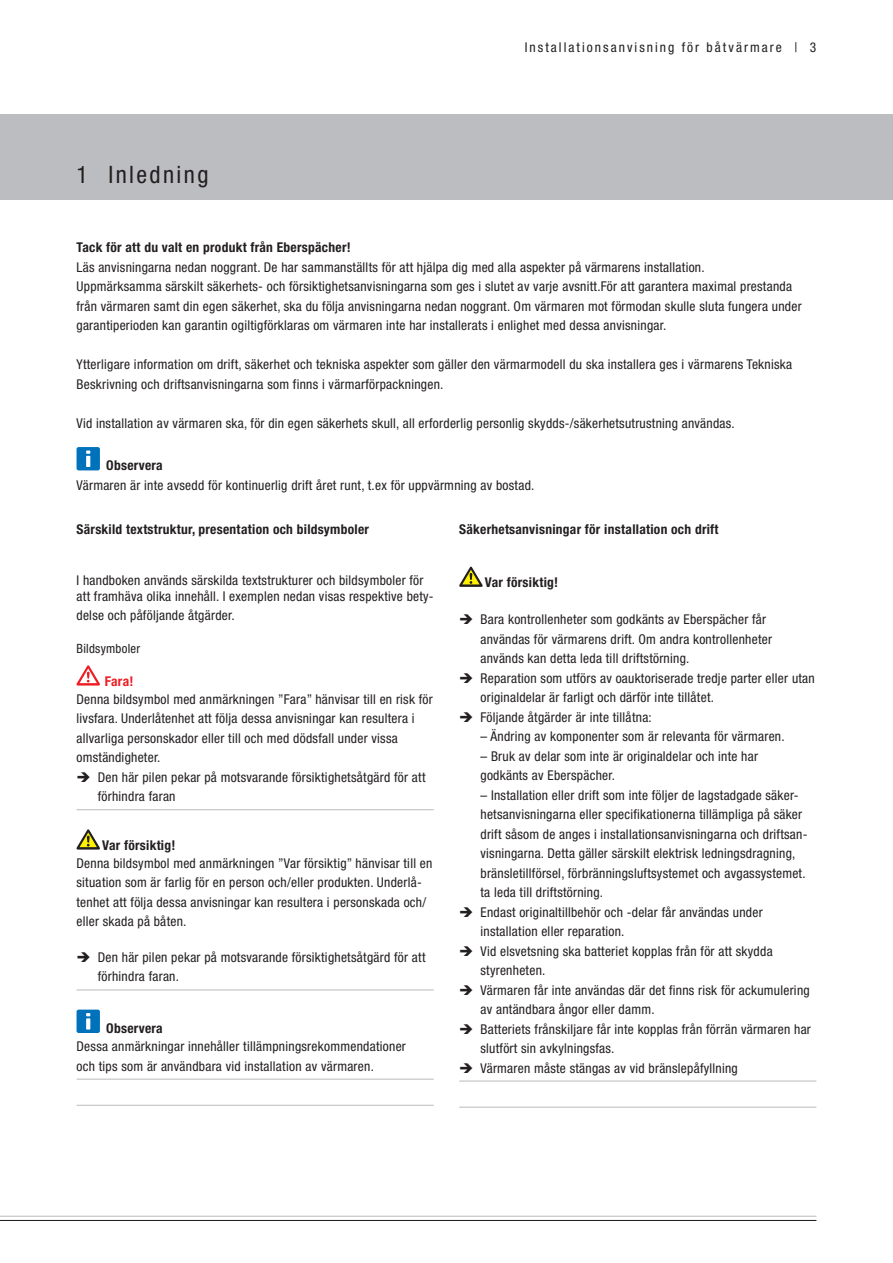
<style>
.page{position:relative;width:893px;height:1263px;background:#fff}
.page>*{position:absolute;margin:0;border:0;box-sizing:border-box;transform-origin:0 0}
.Ueberschrift_16pt{font:condensed 24px "Helvetica Neue LTW1 G";letter-spacing:.1em;color:#231f20}
.Hinweistext{font:condensed 13.5px/19.5px "Helvetica Neue LTW1 G";letter-spacing:.02em;color:#231f20}
.Kapitel_2{font:condensed 13.5px/16.2px "Helvetica Neue LTW1 G";letter-spacing:.02em;color:#231f20}
.Kapitel_2-2{font:700 condensed 13.5px "Helvetica Neue LTW1 G";letter-spacing:.02em;color:#231f20}
.Fließtext_8_5pt{font:condensed 13.5px "Helvetica Neue LTW1 G";letter-spacing:.02em;color:#231f20}
.Kapitel_2_neue_Spalt{font:700 condensed 13.5px "Helvetica Neue LTW1 G";letter-spacing:.02em;color:#231f20}
.Hinweistext-2{font:condensed 13.5px "Helvetica Neue LTW1 G";letter-spacing:.15em;color:#231f20}
.Achtung__8_5pt_bold{font:700 condensed 13.5px "Helvetica Neue LTW1 G";letter-spacing:.02em;color:#231f20}
.F_Fließtext_9pt_bold{font:700 condensed 13.5px "Helvetica Neue LTW1 G";letter-spacing:.02em;color:#231f20}
.Gefahr__8_5pt_bold_r{font:700 condensed 13.5px "Helvetica Neue LTW1 G";color:#ee1d23}
.Kapitel_3{font:condensed 12.75px "Helvetica Neue LTW1 G";letter-spacing:.02em;color:#231f20}
</style>
<div class="page">
<div style="left:0;top:115px;width:893px;height:85px;background:#bcbdc0"></div>
<hr style="left:0;top:1216px;width:816px;height:1px;background:#bcbdc0">
<hr style="left:0;top:1220px;width:816px;height:1px;background:#231f20">
<svg style="left:77px;top:809px;width:28px;height:1px"></svg>
<hr style="left:105px;top:809px;width:329px;height:1px;background:#bcbdc0">
<svg style="left:77px;top:665px;width:23px;height:20px"></svg>
<svg style="left:77px;top:989px;width:25px;height:1px"></svg>
<hr style="left:102px;top:989px;width:332px;height:1px;background:#bcbdc0">
<svg style="left:77px;top:829px;width:23px;height:20px"></svg>
<hr style="left:77px;top:1078px;width:29px;height:2px;background:#bcbdc0">
<hr style="left:106px;top:1078px;width:328px;height:2px;background:#bcbdc0">
<svg style="left:77px;top:1105px;width:29px;height:1px"></svg>
<hr style="left:106px;top:1105px;width:328px;height:1px;background:#bcbdc0">
<div style="left:77px;top:1009px;width:23px;height:24px;background:#0072bc;border-radius:2px"></div>
<svg style="left:86px;top:1018px;width:4px;height:11px"></svg>
<svg style="left:86px;top:1013px;width:4px;height:3px"></svg>
<svg style="left:459px;top:1080px;width:26px;height:1px"></svg>
<hr style="left:485px;top:1080px;width:331px;height:1px;background:#bcbdc0">
<svg style="left:459px;top:1107px;width:26px;height:1px"></svg>
<hr style="left:485px;top:1107px;width:331px;height:1px;background:#bcbdc0">
<svg style="left:459px;top:567px;width:24px;height:20px"></svg>
<div style="left:77px;top:447px;width:23px;height:23px;background:#0072bc;border-radius:2px"></div>
<svg style="left:86px;top:456px;width:4px;height:11px"></svg>
<svg style="left:86px;top:450px;width:4px;height:4px"></svg>
<p class="Ueberschrift_16pt" style="left:77px;top:160px;width:133px">1 Inledning</p>
<p class="Hinweistext-2" style="left:525px;top:39px;width:293px">Installationsanvisning för båtvärmare | 3</p>
<p class="Kapitel_2-2" style="left:77px;top:239px;width:276px">Tack för att du valt en produkt från Eberspächer!</p>
<p class="Hinweistext" style="left:77px;top:257px;width:630px">Läs anvisningarna nedan noggrant. De har sammanställts för att hjälpa dig med alla aspekter på värmarens installation.</p>
<p class="Hinweistext" style="left:77px;top:277px;width:727px">Uppmärksamma särskilt säkerhets- och försiktighetsanvisningarna som ges i slutet av varje avsnitt.För att garantera maximal prestanda från värmaren samt din egen säkerhet, ska du följa anvisningarna nedan noggrant. Om värmaren mot förmodan skulle sluta fungera under garantiperioden kan garantin ogiltigförklaras om värmaren inte har installerats i enlighet med dessa anvisningar.</p>
<p class="Hinweistext" style="left:77px;top:355px;width:717px">Ytterligare information om drift, säkerhet och tekniska aspekter som gäller den värmarmodell du ska installera ges i värmarens Tekniska<br>Beskrivning och driftsanvisningarna som finns i värmarförpackningen.</p>
<p class="Hinweistext" style="left:77px;top:413px;width:660px">Vid installation av värmaren ska, för din egen säkerhets skull, all erforderlig personlig skydds-/säkerhetsutrustning användas.</p>
<p class="F_Fließtext_9pt_bold" style="left:106px;top:458px;width:58px">Observera</p>
<p class="Fließtext_8_5pt" style="left:77px;top:477px;width:459px">Värmaren är inte avsedd för kontinuerlig drift året runt, t.ex för uppvärmning av bostad.</p>
<p class="Kapitel_2-2" style="left:77px;top:521px;width:294px">Särskild textstruktur, presentation och bildsymboler</p>
<p class="Kapitel_2" style="left:77px;top:572px;width:359px">I handboken används särskilda textstrukturer och bildsymboler för att framhäva olika innehåll. I exemplen nedan visas respektive bety-</p>
<p class="Kapitel_2" style="left:77px;top:607px;width:160px">delse och påföljande åtgärder.</p>
<p class="Kapitel_3" style="left:77px;top:641px;width:65px">Bildsymboler</p>
<p class="Gefahr__8_5pt_bold_r" style="left:105px;top:673px;width:30px">Fara!</p>
<p class="Hinweistext" style="left:77px;top:689px;width:358px">Denna bildsymbol med anmärkningen ”Fara” hänvisar till en risk för livsfara. Underlåtenhet att följa dessa anvisningar kan resultera i allvarliga personskador eller till och med dödsfall under vissa omständigheter.</p>
<p class="Hinweistext" style="left:98px;top:767px;width:329px">Den här pilen pekar på motsvarande försiktighetsåtgärd för att förhindra faran</p>
<p class="Achtung__8_5pt_bold" style="left:102px;top:837px;width:75px">Var försiktig!</p>
<p class="Hinweistext" style="left:77px;top:853px;width:357px">Denna bildsymbol med anmärkningen ”Var försiktig” hänvisar till en situation som är farlig för en person och/eller produkten. Underlå&shy;tenhet att följa dessa anvisningar kan resultera i personskada och/ eller skada på båten.</p>
<p class="Hinweistext" style="left:98px;top:947px;width:329px">Den här pilen pekar på motsvarande försiktighetsåtgärd för att förhindra faran.</p>
<p class="F_Fließtext_9pt_bold" style="left:106px;top:1020px;width:58px">Observera</p>
<p class="Hinweistext" style="left:77px;top:1037px;width:331px">Dessa anmärkningar innehåller tillämpningsrekommendationer</p>
<p class="Hinweistext" style="left:77px;top:1056px;width:299px">och tips som är användbara vid installation av värmaren.</p>
<p class="Kapitel_2_neue_Spalt" style="left:459px;top:521px;width:261px">Säkerhetsanvisningar för installation och drift</p>
<p class="Achtung__8_5pt_bold" style="left:485px;top:574px;width:75px">Var försiktig!</p>
<p class="Hinweistext" style="left:480px;top:609px;width:293px">Bara kontrollenheter som godkänts av Eberspächer får användas för värmarens drift. Om andra kontrollenheter används kan detta leda till driftstörning.</p>
<p class="Hinweistext" style="left:480px;top:668px;width:336px">Reparation som utförs av oauktoriserade tredje parter eller utan originaldelar är farligt och därför inte tillåtet.</p>
<p class="Hinweistext" style="left:480px;top:707px;width:173px">Följande åtgärder är inte tillåtna:</p>
<p class="Hinweistext" style="left:480px;top:726px;width:306px">– Ändring av komponenter som är relevanta för värmaren.</p>
<p class="Hinweistext" style="left:480px;top:746px;width:279px">– Bruk av delar som inte är originaldelar och inte har godkänts av Eberspächer.</p>
<p class="Hinweistext" style="left:480px;top:785px;width:328px">– Installation eller drift som inte följer de lagstadgade säker&shy;hetsanvisningarna eller specifikationerna tillämpliga på säker drift såsom de anges i installationsanvisningarna och driftsan&shy;visningarna. Detta gäller särskilt elektrisk ledningsdragning, bränsletillförsel, förbränningsluftsystemet och avgassystemet. ta leda till driftstörning.</p>
<p class="Hinweistext" style="left:480px;top:902px;width:284px">Endast originaltillbehör och -delar får användas under installation eller reparation.</p>
<p class="Hinweistext" style="left:480px;top:941px;width:294px">Vid elsvetsning ska batteriet kopplas från för att skydda styrenheten.</p>
<p class="Hinweistext" style="left:480px;top:980px;width:331px">Värmaren får inte användas där det finns risk för ackumulering av antändbara ångor eller damm.</p>
<p class="Hinweistext" style="left:480px;top:1019px;width:332px">Batteriets frånskiljare får inte kopplas från förrän värmaren har slutfört sin avkylningsfas.</p>
<p class="Hinweistext" style="left:480px;top:1058px;width:259px">Värmaren måste stängas av vid bränslepåfyllning</p>
</div>
